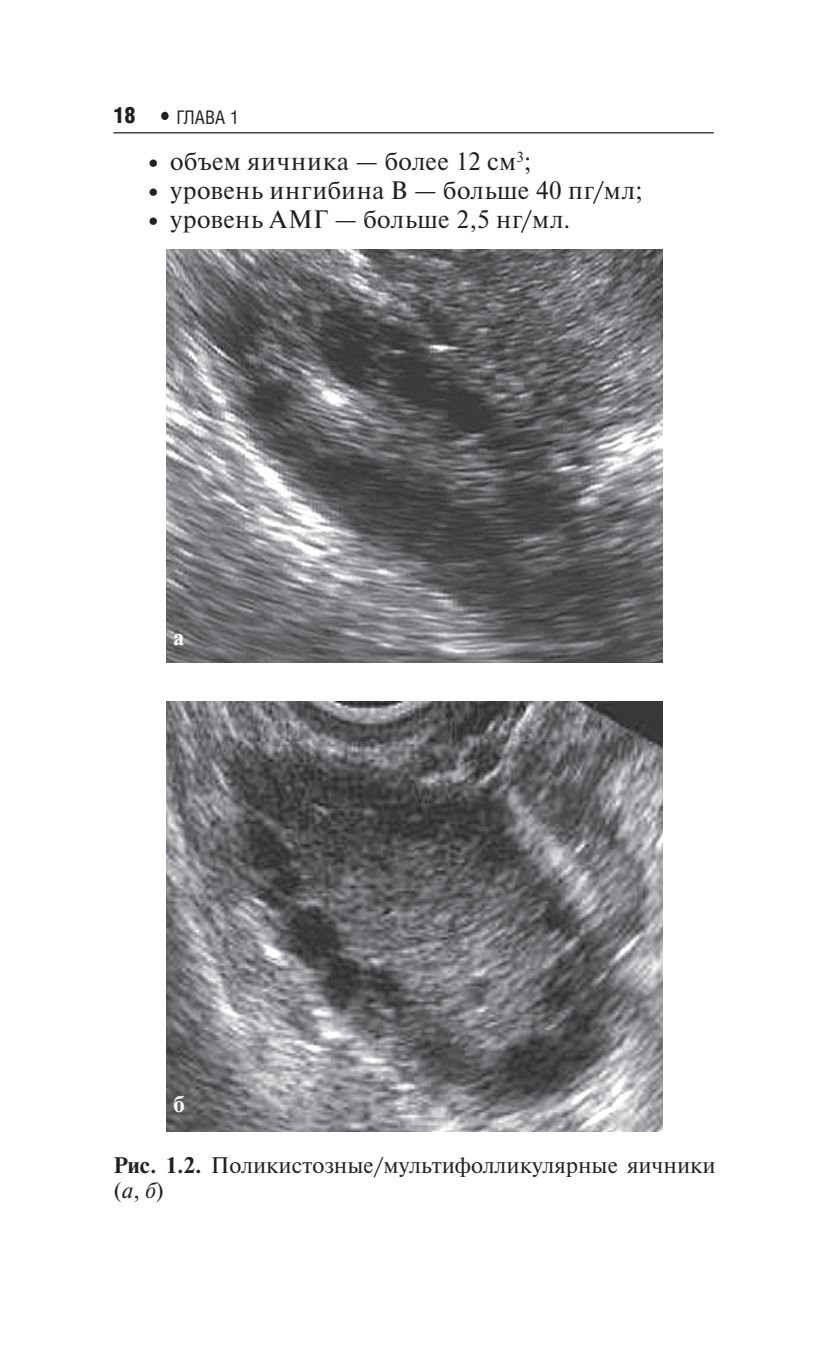
<style>
.page{position:relative;width:815px;height:1347px;background:#fff}
.page>*{position:absolute;margin:0;border:0;box-sizing:border-box;transform-origin:0 0}
.t1{font:25.25px "Newton";letter-spacing:.02em;color:#231f20}
.t2{font:22.5px/25px "Newton";color:#231f20}
.t3{font:900 22.5px "Helios Cond";color:#231f20}
.t4{font:700 22.5px "Newton";color:#fff}
.t5{font:18.75px "Helios Cond";color:#231f20}
.s1{font-size:32.5px}
.s2{font-weight:700}
.s3{font-style:italic}
</style>
<div class="page">
<hr style="left:113px;top:132px;width:601px;height:1px;background:#231f20">
<div style="left:161px;top:112px;width:8px;height:8px;background:#231f20;border-radius:50%"></div>
<img style="left:166px;top:249px;width:497px;height:413px">
<img style="left:166px;top:702px;width:497px;height:429px">
<p class="t3" style="left:113px;top:107px;width:24px">18</p>
<p class="t5" style="left:176px;top:110px;width:64px">ГЛАВА 1</p>
<p class="t1" style="left:142px;top:152px;width:391px"><span class="s1">•</span> объем яичника — более 12 см<sup>3</sup>;</p>
<p class="t1" style="left:142px;top:181px;width:503px"><span class="s1">•</span> уровень ингибина В — больше 40 пг/мл;</p>
<p class="t1" style="left:142px;top:210px;width:430px"><span class="s1">•</span> уровень АМГ — больше 2,5 нг/мл.</p>
<p class="t4" style="left:174px;top:628px;width:12px">а</p>
<p class="t4" style="left:174px;top:1096px;width:13px">б</p>
<p class="t2" style="left:113px;top:1154px;width:604px"><span class="s2">Рис. 1.2.</span> Поликистозные/мультифолликулярные яичники (<span class="s3">а</span>, <span class="s3">б</span>)</p>
</div>
